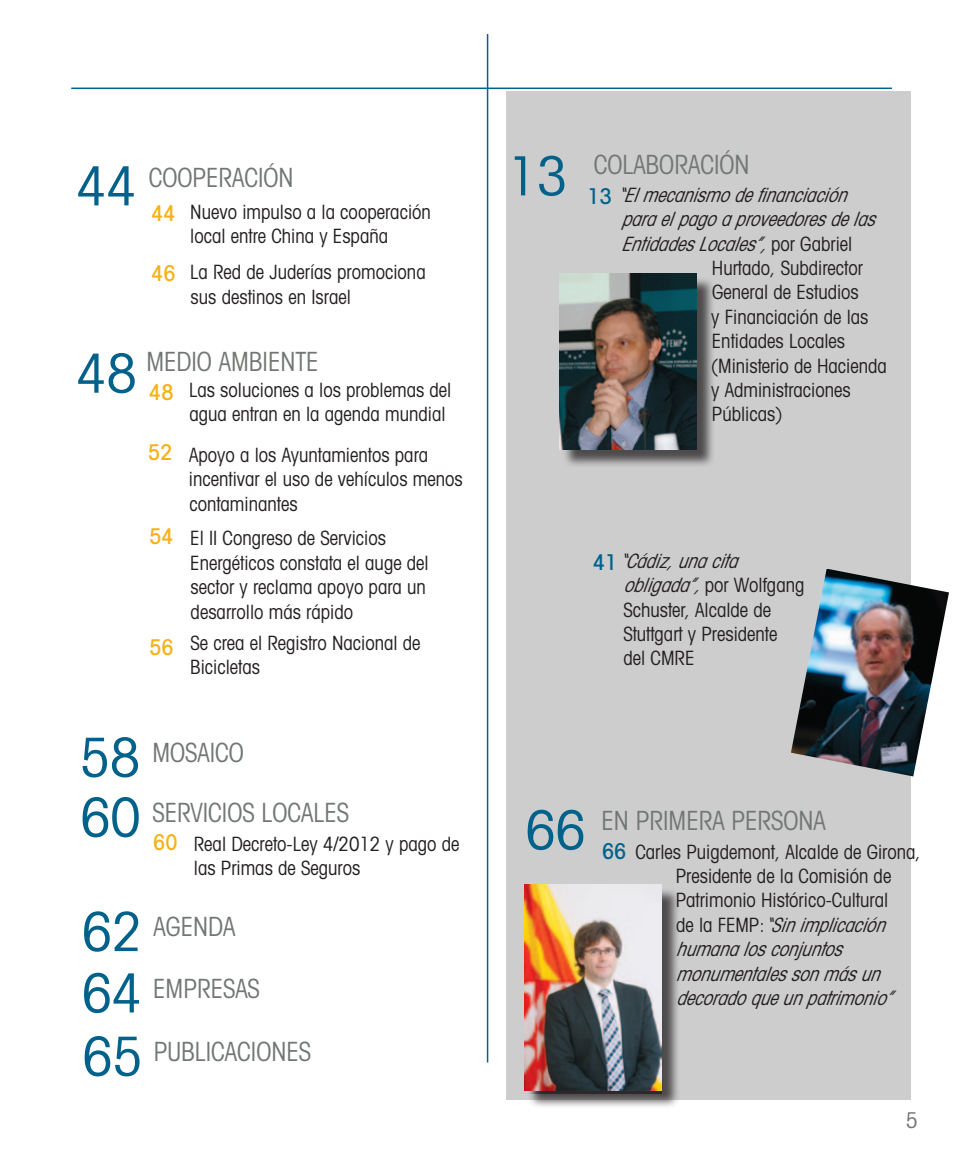
<style>
.page{position:relative;width:978px;height:1149px;background:#fff}
.page>*{position:absolute;margin:0;border:0;box-sizing:border-box;transform-origin:0 0}
.t1{font:condensed 54px "Avant Garde";color:#00628a}
.t2{font:condensed 26.4px "Avant Garde";color:#727773;scale:.93 1}
.t3{font:500 condensed 21.75px "Avant Garde";color:#f7b118}
.t4{font:500 condensed 21.75px "Avant Garde";color:#00628a}
.t5{font:condensed 21.75px "Avant Garde";color:#727773}
.t6{font:condensed 19.65px/24.3px "Avant Garde";color:#231f20;scale:.95 1}
.t7{font:italic condensed 19.65px/24.3px "Avant Garde";color:#231f20;scale:.95 1}
.s1{font-style:normal}
.s2{font-style:italic}
.s3{font-weight:500;font-size:21.75px;color:#00628a}
</style>
<div class="page">
<div style="left:506px;top:91px;width:405px;height:1007px;background:#cdcdcd"></div>
<hr style="left:71px;top:87px;width:821px;height:2px;background:#00628a">
<hr style="left:487px;top:34px;width:1px;height:1028px;background:#00628a">
<div style="left:527px;top:886px;width:153px;height:222px;background:#231f20;opacity:.75"></div>
<img style="left:525px;top:884px;width:137px;height:205px">
<div style="left:562px;top:276px;width:153px;height:191px;background:#231f20;opacity:.75"></div>
<img style="left:560px;top:273px;width:137px;height:176px">
<img style="left:791px;top:569px;width:158px;height:207px">
<p class="t1" style="left:77px;top:152px;width:62px">44</p>
<p class="t2" style="left:149px;top:161px;width:157px">COOPERACIÓN</p>
<p class="t1" style="left:507px;top:143px;width:62px">13</p>
<p class="t2" style="left:594px;top:149px;width:169px">COLABORACIÓN</p>
<p class="t7" style="left:617px;top:182px;width:252px">“Elmecanismodefinanciación</p>
<p class="t7" style="left:621px;top:206px;width:277px">paraelpagoaproveedoresdelas</p>
<p class="t7" style="left:621px;top:231px;width:245px">EntidadesLocales”,<span class="s1">p o r G a b r i e l</span></p>
<p class="t6" style="left:712px;top:255px;width:160px">Hurtado, Subdirector</p>
<p class="t6" style="left:712px;top:279px;width:156px">General de Estudios</p>
<p class="t6" style="left:711px;top:304px;width:167px">y Financiación de las</p>
<p class="t6" style="left:712px;top:328px;width:142px">Entidades Locales</p>
<p class="t6" style="left:711px;top:353px;width:187px">(Ministerio de Hacienda</p>
<p class="t6" style="left:711px;top:377px;width:148px">y Administraciones</p>
<p class="t6" style="left:712px;top:401px;width:76px">Públicas)</p>
<p class="t4" style="left:588px;top:183px;width:26px">13</p>
<p class="t6" style="left:190px;top:199px;width:255px">Nuevo impulso a la cooperación local entre China y España</p>
<p class="t3" style="left:151px;top:199px;width:26px">44</p>
<p class="t6" style="left:190px;top:259px;width:249px">La Red de Juderías promociona sus destinos en Israel</p>
<p class="t3" style="left:151px;top:259px;width:26px">46</p>
<p class="t2" style="left:146px;top:345px;width:187px">MEDIO AMBIENTE</p>
<p class="t1" style="left:77px;top:340px;width:62px">48</p>
<p class="t6" style="left:189px;top:377px;width:278px">Las soluciones a los problemas del agua entran en la agenda mundial</p>
<p class="t3" style="left:149px;top:378px;width:26px">48</p>
<p class="t3" style="left:148px;top:439px;width:26px">52</p>
<p class="t6" style="left:189px;top:442px;width:290px">Apoyo a los Ayuntamientos para incentivar el uso de vehículos menos contaminantes</p>
<p class="t3" style="left:150px;top:522px;width:26px">54</p>
<p class="t6" style="left:190px;top:525px;width:253px">El II Congreso de Servicios<br>Energéticos constata el auge del sector y reclama apoyo para un desarrollo más rápido</p>
<p class="t3" style="left:150px;top:633px;width:26px">56</p>
<p class="t6" style="left:190px;top:630px;width:244px">Se crea el Registro Nacional de<br>Bicicletas</p>
<p class="t1" style="left:80px;top:723px;width:62px">58</p>
<p class="t2" style="left:152px;top:736px;width:100px">MOSAICO</p>
<p class="t1" style="left:80px;top:783px;width:62px">60</p>
<p class="t2" style="left:153px;top:796px;width:213px">SERVICIOS LOCALES</p>
<p class="t3" style="left:153px;top:828px;width:26px">60</p>
<p class="t6" style="left:194px;top:831px;width:281px">Real Decreto-Ley 4/2012 y pago de las Primas de Seguros</p>
<p class="t1" style="left:82px;top:898px;width:62px">62</p>
<p class="t2" style="left:153px;top:910px;width:90px">AGENDA</p>
<p class="t1" style="left:82px;top:959px;width:62px">64</p>
<p class="t2" style="left:153px;top:971px;width:116px">EMPRESAS</p>
<p class="t1" style="left:82px;top:1022px;width:62px">65</p>
<p class="t2" style="left:154px;top:1034px;width:171px">PUBLICACIONES</p>
<p class="t4" style="left:593px;top:548px;width:26px">41</p>
<p class="t6" style="left:619px;top:548px;width:197px"><span class="s2">“Cádiz,unacita obligada”,</span>p o r Wo l fg a n g<br>Schuster, Alcalde de<br>Stuttgart y Presidente<br>del CMRE</p>
<p class="t1" style="left:525px;top:796px;width:62px">66</p>
<p class="t2" style="left:602px;top:803px;width:243px">EN PRIMERA PERSONA</p>
<p class="t7" style="left:676px;top:863px;width:238px"><span class="s1">Presidente de la Comisión de<br>Patrimonio Histórico-Cultural d e l a F E M P :</span> “Sinimplicación humanalosconjuntos monumentalessonmásun decoradoqueunpatrimonio”</p>
<p class="t6" style="left:602px;top:838px;width:337px"><span class="s3">66</span> Carles Puigdemont, Alcalde de Girona,</p>
<p class="t5" style="left:906px;top:1105px;width:14px">5</p>
</div>
